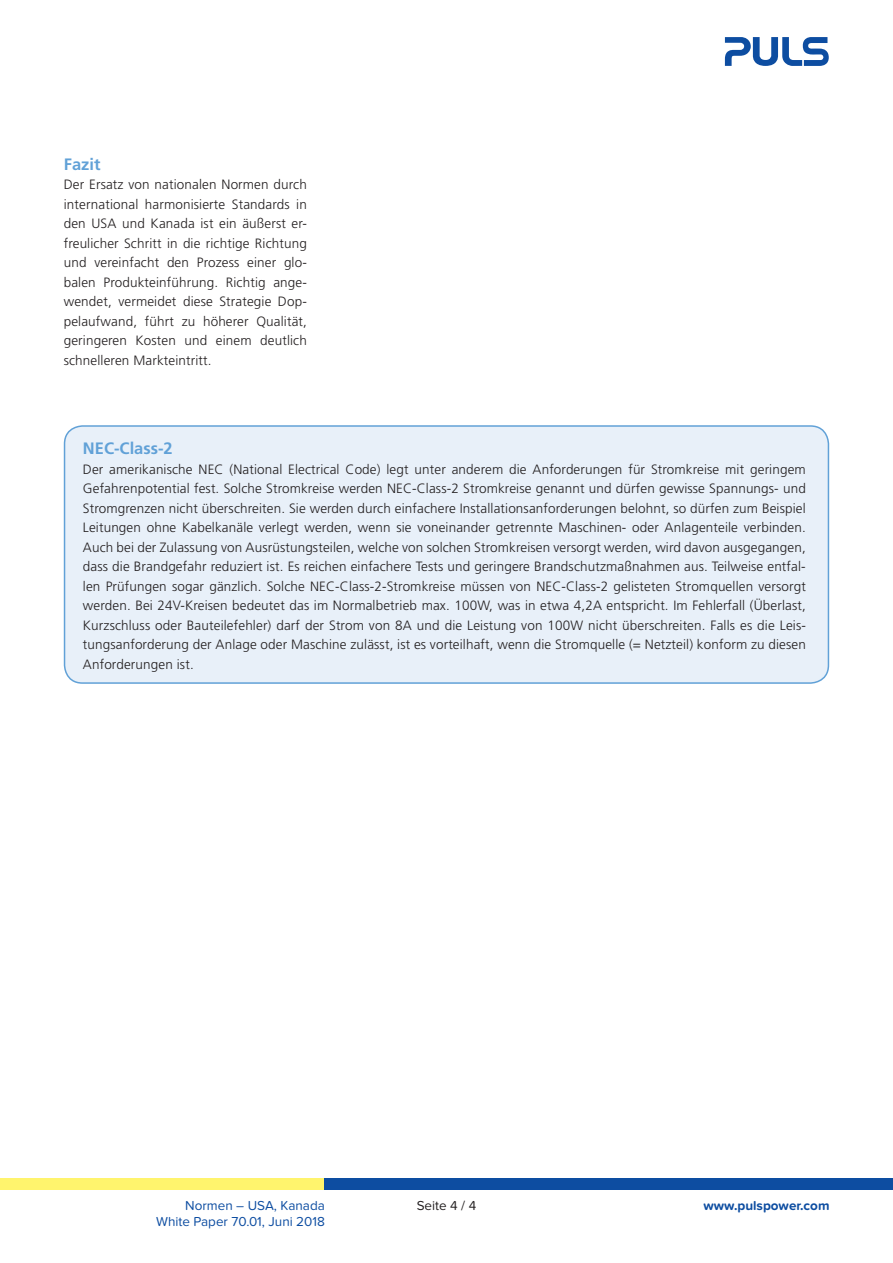
<style>
.page{position:relative;width:893px;height:1263px;background:#fff}
.page>*{position:absolute;margin:0;border:0;box-sizing:border-box;transform-origin:0 0}
.t1{font:700 16.5px "Frutiger LT Std";color:#61a1d7}
.t2{font:300 13.5px/19.5px "Frutiger LT Std";letter-spacing:.01em;color:#231f20;text-align:justify}
.t3{font:13.5px "Proxima Nova Soft";color:#0d4da1}
.t4{font:700 13.5px "Proxima Nova Soft";color:#0d4da1}
.t5{font:13.5px "Proxima Nova Soft";color:#231f20}
</style>
<div class="page">
<div style="left:0;top:1178px;width:325px;height:11px;background:#fff46d"></div>
<div style="left:325px;top:1178px;width:568px;height:11px;background:#0d4da1"></div>
<svg style="left:725px;top:37px;width:104px;height:29px"></svg>
<div style="left:65px;top:426px;width:763px;height:257px;background:#e8f0f9;border-radius:18px"></div>
<div style="left:64px;top:425px;width:765px;height:259px;border:2px solid #61a1d7;border-radius:18px"></div>
<p class="t1" style="left:64px;top:154px;width:38px">Fazit</p>
<p class="t2" style="left:64px;top:175px;width:245px">Der Ersatz von nationalen Normen durch international harmonisierte Standards in den USA und Kanada ist ein äußerst er&shy;freulicher Schritt in die richtige Richtung und vereinfacht den Prozess einer glo&shy;balen Produkteinführung. Richtig ange&shy;wendet, vermeidet diese Strategie Dop&shy;pelaufwand, führt zu höherer Qualität, geringeren Kosten und einem deutlich schnelleren Markteintritt.</p>
<p class="t1" style="left:83px;top:439px;width:91px">NEC-Class-2</p>
<p class="t2" style="left:83px;top:460px;width:724px">Der amerikanische NEC (National Electrical Code) legt unter anderem die Anforderungen für Stromkreise mit geringem Gefahrenpotential fest. Solche Stromkreise werden NEC-Class-2 Stromkreise genannt und dürfen gewisse Spannungs- und Stromgrenzen nicht überschreiten. Sie werden durch einfachere Installationsanforderungen belohnt, so dürfen zum Beispiel Leitungen ohne Kabelkanäle verlegt werden, wenn sie voneinander getrennte Maschinen- oder Anlagenteile verbinden.<br>Auch bei der Zulassung von Ausrüstungsteilen, welche von solchen Stromkreisen versorgt werden, wird davon ausgegangen, dass die Brandgefahr reduziert ist. Es reichen einfachere Tests und geringere Brandschutzmaßnahmen aus. Teilweise entfal&shy;len Prüfungen sogar gänzlich. Solche NEC-Class-2-Stromkreise müssen von NEC-Class-2 gelisteten Stromquellen versorgt werden. Bei 24V-Kreisen bedeutet das im Normalbetrieb max. 100W, was in etwa 4,2A entspricht. Im Fehlerfall (Überlast, Kurzschluss oder Bauteilefehler) darf der Strom von 8A und die Leistung von 100W nicht überschreiten. Falls es die Leis&shy;tungsanforderung der Anlage oder Maschine zulässt, ist es vorteilhaft, wenn die Stromquelle (= Netzteil) konform zu diesen Anforderungen ist.</p>
<p class="t3" style="left:185px;top:1197px;width:141px">Normen – USA, Kanada</p>
<p class="t5" style="left:417px;top:1197px;width:61px">Seite 4 / 4</p>
<p class="t3" style="left:156px;top:1213px;width:170px">White Paper 70.01, Juni 2018</p>
<p class="t4" style="left:703px;top:1197px;width:128px">www.pulspower.com</p>
</div>
